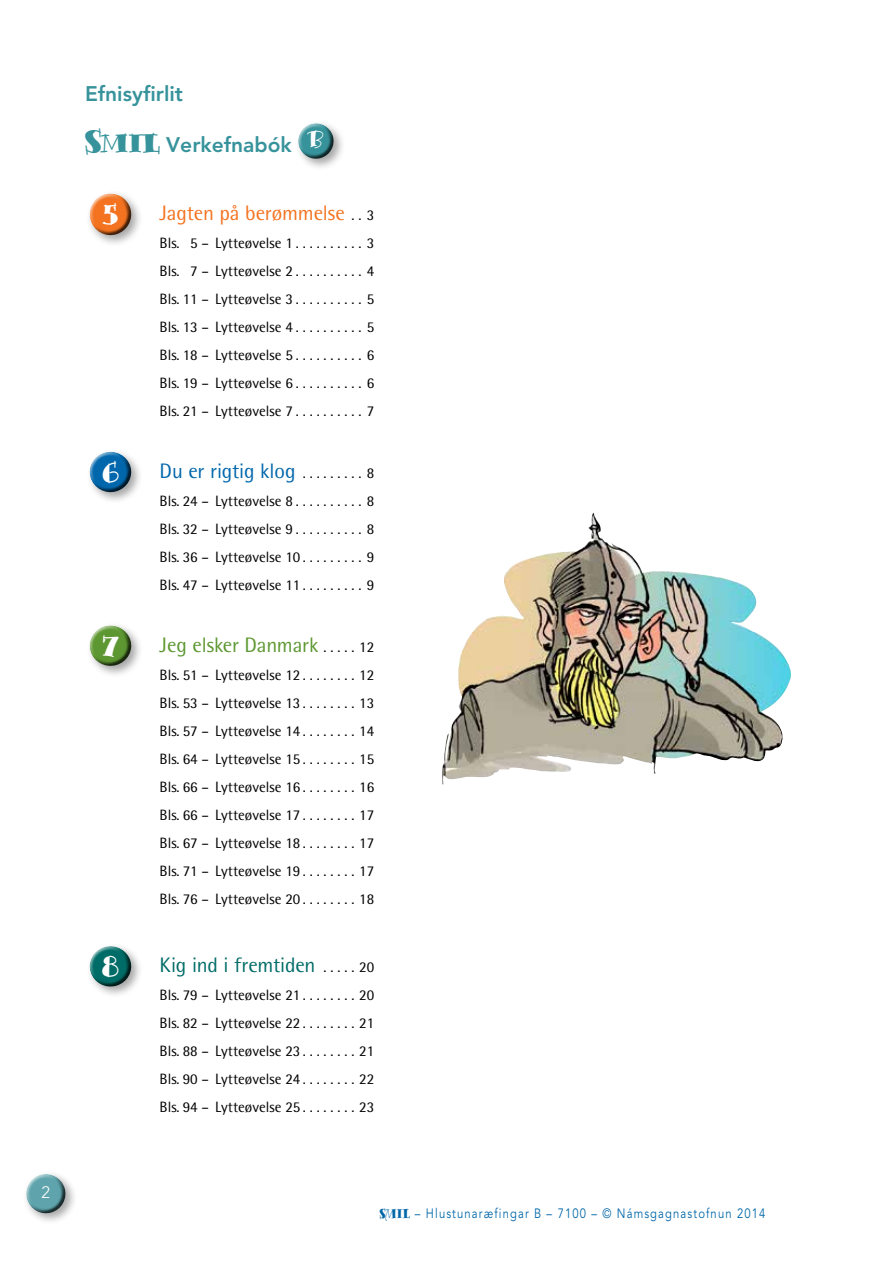
<style>
.page{position:relative;width:893px;height:1263px;background:#fff}
.page>*{position:absolute;margin:0;border:0;box-sizing:border-box;transform-origin:0 0}
.t1{font:31.05px "Bermuda LP Solid";color:#fff;scale:.83 1}
.t2{font:800 21px "Avenir";color:#37939b}
.t3{font:21px "Rotis Semi Sans";letter-spacing:-.01em;color:#0067ac}
.t4{font:21px "Rotis Semi Sans";letter-spacing:-.01em;color:#5d9731}
.t5{font:21px "Rotis Semi Sans";letter-spacing:-.01em;color:#006c67}
.t6{font:21px "Rotis Semi Sans";letter-spacing:-.005em;color:#f47320}
.t7{font:300 16.5px "Avenir";color:#fff}
.t8{font:15px/28px "Rotis Semi Sans";color:#000;text-align:justify}
.t9{font:13.5px "Avenir";letter-spacing:.1em;color:#0066a8;scale:.83 1}
.s1{font-family:"Bermuda LP Solid";font-weight:400;font-size:28.5px}
.s2{font-size:15px;color:#000}
.s3{font-family:"Bermuda LP Solid";font-size:12px}
</style>
<div class="page">
<div style="left:22px;top:1170px;width:55px;height:55px;background:#000;opacity:.35"></div>
<svg style="left:22px;top:1170px;width:49px;height:50px"></svg>
<div style="left:294px;top:119px;width:52px;height:52px;background:#000;opacity:.35"></div>
<svg style="left:294px;top:119px;width:45px;height:46px"></svg>
<div style="left:86px;top:448px;width:58px;height:56px;background:#000;opacity:.35"></div>
<svg style="left:86px;top:448px;width:51px;height:52px"></svg>
<div style="left:86px;top:622px;width:58px;height:56px;background:#000;opacity:.35"></div>
<svg style="left:86px;top:622px;width:51px;height:52px"></svg>
<div style="left:86px;top:942px;width:58px;height:57px;background:#000;opacity:.35"></div>
<svg style="left:86px;top:942px;width:51px;height:52px"></svg>
<div style="left:86px;top:190px;width:57px;height:57px;background:#000;opacity:.35"></div>
<svg style="left:86px;top:190px;width:51px;height:52px"></svg>
<img style="left:442px;top:513px;width:298px;height:271px">
<p class="t7" style="left:42px;top:1182px;width:10px">2</p>
<h2 class="t2" style="left:85px;top:81px;width:100px">Efnisyfirlit</h2>
<h2 class="t2" style="left:85px;top:132px;width:239px"><span class="s1">Smil</span> Verkefnabók <sup>B</sup></h2>
<h1 class="t1" style="left:103px;top:194px;width:21px">5</h1>
<h2 class="t6" style="left:160px;top:201px;width:216px">Jagten på berømmelse <span class="s2">. . 3</span></h2>
<p class="t8" style="left:160px;top:229px;width:216px">Bls. 5 – Lytteøvelse 1 . . . . . . . . . 3<br>Bls. 7 – Lytteøvelse 2 . . . . . . . . . 4<br>Bls. 11 – Lytteøvelse 3 . . . . . . . . . 5<br>Bls. 13 – Lytteøvelse 4 . . . . . . . . . 5<br>Bls. 18 – Lytteøvelse 5 . . . . . . . . . 6<br>Bls. 19 – Lytteøvelse 6 . . . . . . . . . 6<br>Bls. 21 – Lytteøvelse 7 . . . . . . . . . 7</p>
<h1 class="t1" style="left:102px;top:452px;width:23px">6</h1>
<h2 class="t3" style="left:160px;top:459px;width:216px">Du er rigtig klog <span class="s2">. . . . . . . . . 8</span></h2>
<p class="t8" style="left:160px;top:487px;width:216px">Bls. 24 – Lytteøvelse 8 . . . . . . . . . 8<br>Bls. 32 – Lytteøvelse 9 . . . . . . . . . 8<br>Bls. 36 – Lytteøvelse 10 . . . . . . . . 9<br>Bls. 47 – Lytteøvelse 11 . . . . . . . . 9</p>
<h1 class="t1" style="left:103px;top:625px;width:21px">7</h1>
<h2 class="t4" style="left:160px;top:633px;width:216px">Jeg elsker Danmark <span class="s2">. . . . . 12</span></h2>
<p class="t8" style="left:160px;top:661px;width:216px">Bls. 51 – Lytteøvelse 12 . . . . . . . 12<br>Bls. 53 – Lytteøvelse 13 . . . . . . . 13<br>Bls. 57 – Lytteøvelse 14 . . . . . . . 14<br>Bls. 64 – Lytteøvelse 15 . . . . . . . 15<br>Bls. 66 – Lytteøvelse 16 . . . . . . . 16<br>Bls. 66 – Lytteøvelse 17 . . . . . . . 17<br>Bls. 67 – Lytteøvelse 18 . . . . . . . 17<br>Bls. 71 – Lytteøvelse 19 . . . . . . . 17<br>Bls. 76 – Lytteøvelse 20 . . . . . . . 18</p>
<h1 class="t1" style="left:102px;top:946px;width:23px">8</h1>
<h2 class="t5" style="left:160px;top:953px;width:216px">Kig ind i fremtiden <span class="s2">. . . . . 20</span></h2>
<p class="t8" style="left:160px;top:981px;width:216px">Bls. 79 – Lytteøvelse 21 . . . . . . . . 20<br>Bls. 82 – Lytteøvelse 22 . . . . . . . . 21<br>Bls. 88 – Lytteøvelse 23 . . . . . . . 21<br>Bls. 90 – Lytteøvelse 24 . . . . . . . 22<br>Bls. 94 – Lytteøvelse 25 . . . . . . . 23</p>
<p class="t9" style="left:380px;top:1205px;width:466px"><span class="s3">SMIL</span> – Hlustunaræfingar B – 7100 – © Námsgagnastofnun 2014</p>
</div>
